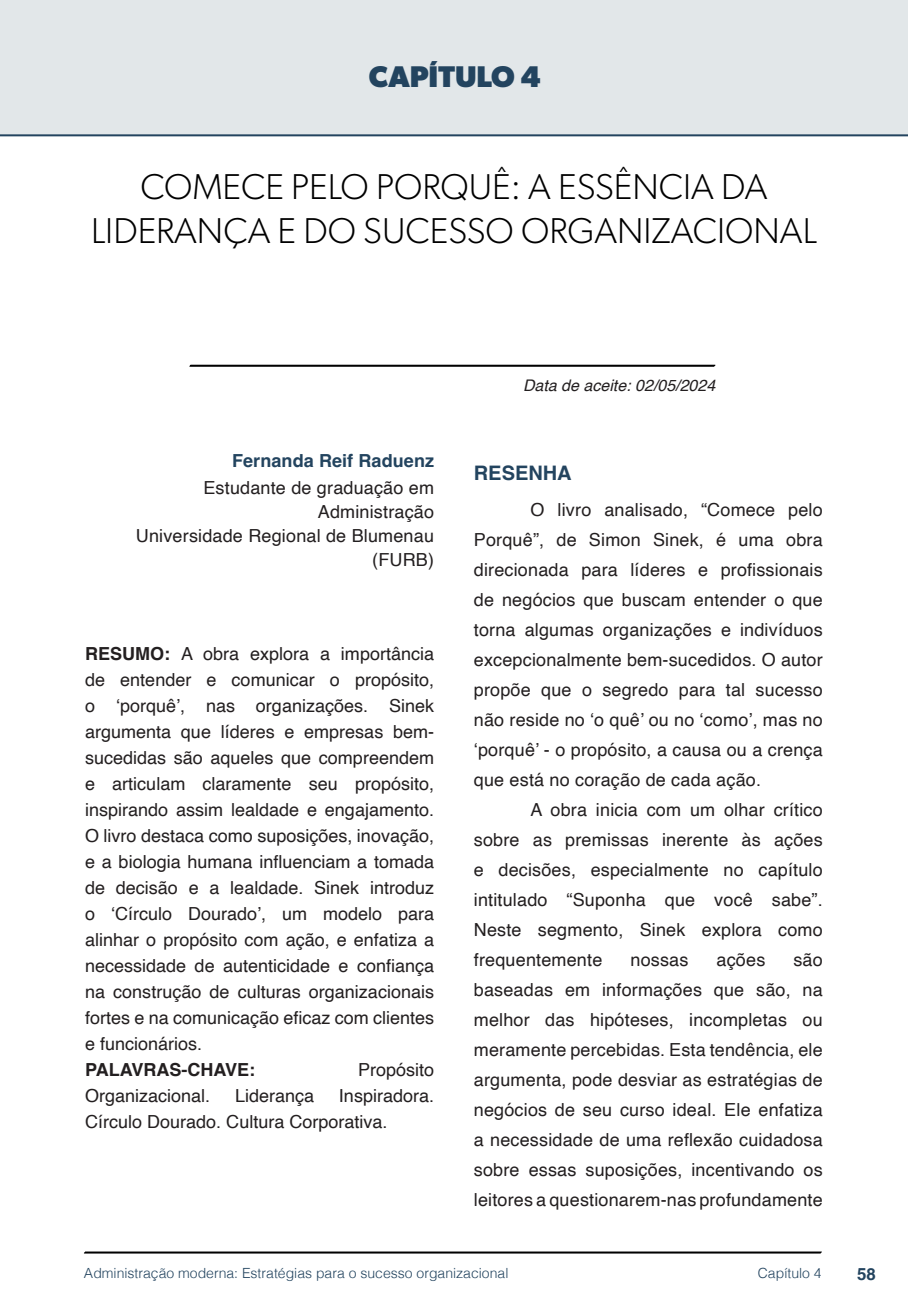
<style>
.page{position:relative;width:908px;height:1304px;background:#fff}
.page>*{position:absolute;margin:0;border:0;box-sizing:border-box;transform-origin:0 0}
.nome_artigos{font:300 36px/44px "Gibson";color:#000;text-align:center}
.capítulos{font:700 30px "Gibson";color:#23445f}
.TITULOS{font:700 20px "Helvetica";color:#23445f}
.txt{font:18px/30px "Helvetica";letter-spacing:.01em;color:#231f20;text-align:justify}
.Resumos_e_PC_TXT{font:18px/26px "Helvetica";color:#231f20;text-align:justify}
.info_autores{font:18px/24px "Helvetica";letter-spacing:.01em;color:#231f20;text-align:right}
.nome_autores{font:700 18px "Helvetica";letter-spacing:.005em;color:#23445f}
.Resumos_e_PC_TXT-2{font:700 18px "Helvetica";color:#231f20}
.t1{font:700 16.8px "Helvetica";color:#23445f}
.t2{font:italic 16px "Helvetica";color:#231f20}
.t3{font:300 14px "Helvetica";color:#23445f}
.s1{font-weight:700}
</style>
<div class="page">
<svg style="left:84px;top:1251px;width:737px;height:3px;background:#515151"></svg>
<div style="left:0;top:0;width:907px;height:136px;background:#e2e7e9"></div>
<svg style="left:189px;top:364px;width:526px;height:3px;background:#4f4f4f"></svg>
<div style="left:44px;top:72px;width:68px;height:61px;background:#e2e7e9"></div>
<p class="capítulos" style="left:369px;top:58px;width:173px">CAPÍTULO 4</p>
<p class="nome_artigos" style="left:91px;top:164px;width:727px">COMECE PELO PORQUÊ: A ESSÊNCIA DA<br>LIDERANÇA E DO SUCESSO ORGANIZACIONAL</p>
<p class="nome_autores" style="left:232px;top:450px;width:203px">Fernanda Reif Raduenz</p>
<p class="info_autores" style="left:203px;top:477px;width:232px">Estudante de graduação em<br>Administração</p>
<p class="info_autores" style="left:136px;top:525px;width:299px">Universidade Regional de Blumenau (FURB)</p>
<p class="Resumos_e_PC_TXT" style="left:85px;top:642px;width:350px"><span class="s1">RESUMO:</span> A obra explora a importância de entender e comunicar o propósito, o ‘porquê’, nas organizações. Sinek argumenta que líderes e empresas bem&shy;sucedidas são aqueles que compreendem e articulam claramente seu propósito, inspirando assim lealdade e engajamento.<br>O livro destaca como suposições, inovação, e a biologia humana influenciam a tomada de decisão e a lealdade. Sinek introduz o ‘Círculo Dourado’, um modelo para alinhar o propósito com ação, e enfatiza a necessidade de autenticidade e confiança na construção de culturas organizacionais fortes e na comunicação eficaz com clientes e funcionários.</p>
<p class="Resumos_e_PC_TXT-2" style="left:85px;top:1059px;width:172px">PALAVRAS-CHAVE:</p>
<p class="Resumos_e_PC_TXT" style="left:358px;top:1058px;width:78px">Propósito</p>
<p class="Resumos_e_PC_TXT" style="left:85px;top:1084px;width:127px">Organizacional.</p>
<p class="Resumos_e_PC_TXT" style="left:235px;top:1084px;width:81px">Liderança</p>
<p class="Resumos_e_PC_TXT" style="left:85px;top:1084px;width:350px;text-indent:254px">Inspiradora.<br>Círculo Dourado. Cultura Corporativa.</p>
<p class="t2" style="left:523px;top:373px;width:194px">Data de aceite: 02/05/2024</p>
<p class="TITULOS" style="left:473px;top:461px;width:99px">RESENHA</p>
<p class="txt" style="left:473px;top:495px;width:350px;text-indent:57px">O livro analisado, “Comece pelo Porquê”, de Simon Sinek, é uma obra direcionada para líderes e profissionais de negócios que buscam entender o que torna algumas organizações e indivíduos excepcionalmente bem-sucedidos. O autor propõe que o segredo para tal sucesso não reside no ‘o quê’ ou no ‘como’, mas no ‘porquê’ - o propósito, a causa ou a crença que está no coração de cada ação.</p>
<p class="txt" style="left:473px;top:795px;width:350px;text-indent:57px">A obra inicia com um olhar crítico sobre as premissas inerente às ações e decisões, especialmente no capítulo intitulado “Suponha que você sabe”.<br>Neste segmento, Sinek explora como frequentemente</p>
<p class="txt" style="left:473px;top:945px;width:350px;text-indent:319px">são baseadas em informações que são, na melhor das hipóteses, incompletas ou meramente percebidas. Esta tendência, ele argumenta, pode desviar as estratégias de negócios de seu curso ideal. Ele enfatiza a necessidade de uma reflexão cuidadosa sobre essas suposições, incentivando os leitores a questionarem-nas profundamente</p>
<p class="txt" style="left:630px;top:945px;width:59px">nossas</p>
<p class="txt" style="left:716px;top:945px;width:50px">ações</p>
<p class="t3" style="left:84px;top:1261px;width:426px">Administração moderna: Estratégias para o sucesso organizacional</p>
<p class="t3" style="left:757px;top:1261px;width:65px">Capítulo 4</p>
<p class="t1" style="left:856px;top:1264px;width:20px">58</p>
</div>
